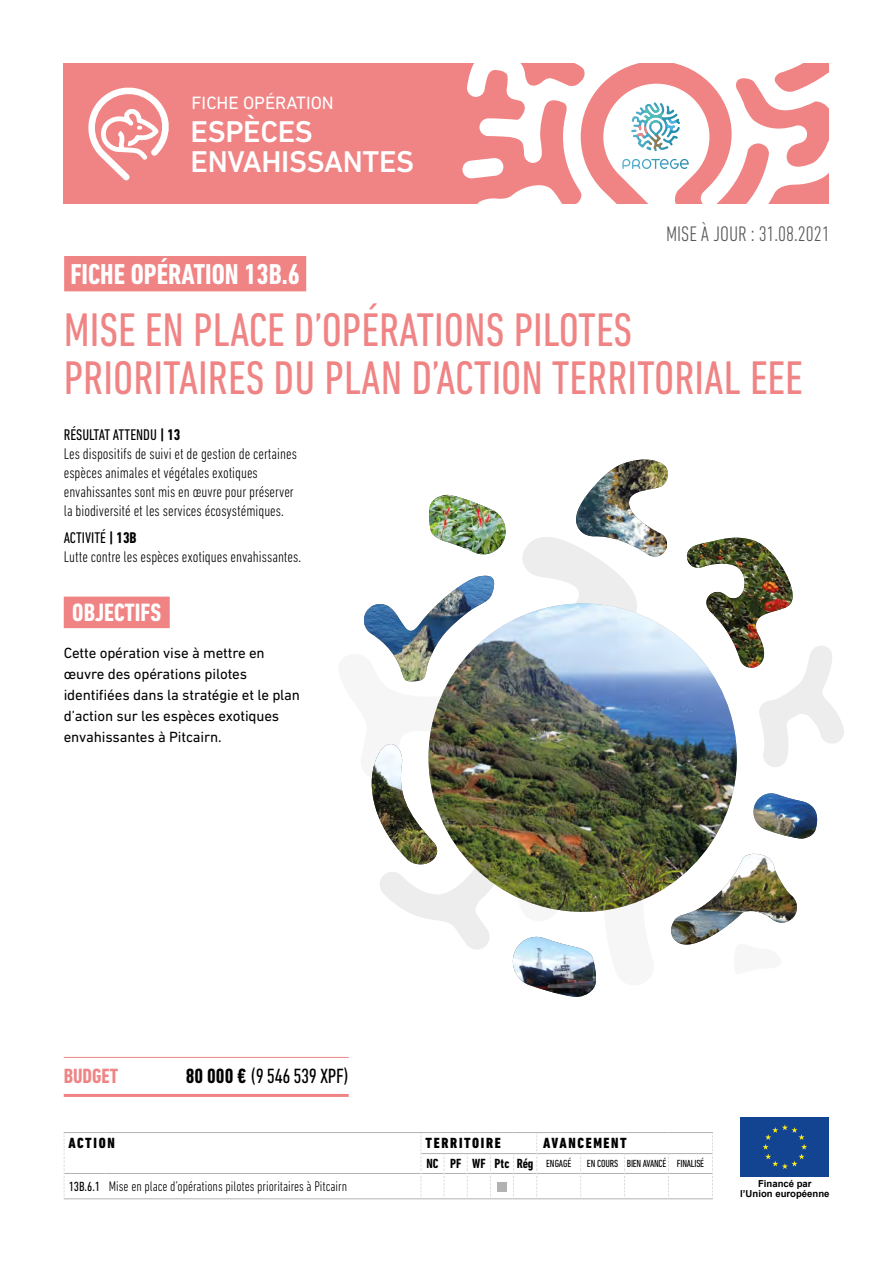
<style>
.page{position:relative;width:893px;height:1263px;background:#fff}
.page>*{position:absolute;margin:0;border:0;box-sizing:border-box;transform-origin:0 0}
.t1{font:condensed 48px/48px "DIN Next LT Pro";color:#f08485}
.t2{font:500 30.6px/30px "DIN Next LT Pro";letter-spacing:-.01em;color:#fff}
.t3{font:700 condensed 29.25px "DIN Next LT Pro";color:#fff}
.t4{font:700 condensed 25.5px "DIN Next LT Pro";color:#fff}
.t5{font:300 condensed 21.45px "DIN Next LT Pro";color:#575756}
.t6{font:condensed 21px "DIN Next LT Pro";letter-spacing:-.02em;color:#000}
.t7{font:700 condensed 21px "DIN Next LT Pro";color:#f08485}
.t8{font:18.15px "DIN Next LT Pro";color:#fff}
.t9{font:300 condensed 15.75px/18.9px "DIN Next LT Pro";color:#000}
.t10{font:15px/21px "DIN Next LT Pro";letter-spacing:-.01em;color:#000}
.t11{font:800 condensed 15px "DIN Next LT Pro";letter-spacing:.11em;color:#000}
.t12{font:300 condensed 14.25px "DIN Next LT Pro";color:#000}
.t13{font:700 condensed 13.5px "DIN Next LT Pro";color:#000}
.t14{font:condensed 10.5px "DIN Next LT Pro";letter-spacing:-.02em;color:#000}
.t15{font:700 9.6px/9.6px "Arial";color:#000;text-align:center}
.s1{font-weight:400}
.s2{font-weight:700}
.s3{font-weight:400;font-size:10.5px}
.s4{font-weight:400;font-size:13.5px}
</style>
<div class="page">
<div style="left:64px;top:256px;width:242px;height:35px;background:#f08485"></div>
<div style="left:741px;top:1117px;width:88px;height:59px;background:#124492"></div>
<svg style="left:763px;top:1124px;width:44px;height:45px"></svg>
<hr style="left:64px;top:1057px;width:285px;height:1px;background:#f08485">
<hr style="left:64px;top:1094px;width:285px;height:3px;background:#f08485">
<div style="left:64px;top:597px;width:106px;height:31px;background:#f08485"></div>
<div style="left:64px;top:64px;width:765px;height:140px;background:#f08485"></div>
<svg style="left:462px;top:64px;width:367px;height:140px"></svg>
<svg style="left:632px;top:103px;width:25px;height:33px"></svg>
<svg style="left:622px;top:159px;width:67px;height:10px"></svg>
<svg style="left:88px;top:87px;width:81px;height:93px"></svg>
<hr style="left:64px;top:1132px;width:41px;height:1px;background:#b3b2b2">
<hr style="left:105px;top:1132px;width:316px;height:1px;background:#b3b2b2">
<hr style="left:537px;top:1132px;width:44px;height:1px;background:#b3b2b2">
<hr style="left:581px;top:1132px;width:44px;height:1px;background:#b3b2b2">
<hr style="left:625px;top:1132px;width:43px;height:1px;background:#b3b2b2">
<hr style="left:668px;top:1132px;width:45px;height:1px;background:#b3b2b2">
<hr style="left:537px;top:1153px;width:44px;height:1px;background:#b3b2b2">
<hr style="left:581px;top:1153px;width:44px;height:1px;background:#b3b2b2">
<hr style="left:625px;top:1153px;width:43px;height:1px;background:#b3b2b2">
<hr style="left:668px;top:1153px;width:44px;height:1px;background:#b3b2b2">
<hr style="left:65px;top:1173px;width:40px;height:1px;background:#b3b2b2">
<hr style="left:105px;top:1173px;width:316px;height:1px;background:#b3b2b2">
<hr style="left:537px;top:1173px;width:43px;height:1px;background:#b3b2b2">
<hr style="left:581px;top:1173px;width:43px;height:1px;background:#b3b2b2">
<hr style="left:625px;top:1173px;width:43px;height:1px;background:#b3b2b2">
<hr style="left:669px;top:1173px;width:43px;height:1px;background:#b3b2b2">
<hr style="left:64px;top:1198px;width:41px;height:1px;background:#b3b2b2">
<hr style="left:105px;top:1198px;width:316px;height:1px;background:#b3b2b2">
<hr style="left:537px;top:1198px;width:44px;height:1px;background:#b3b2b2">
<hr style="left:581px;top:1198px;width:44px;height:1px;background:#b3b2b2">
<hr style="left:625px;top:1198px;width:43px;height:1px;background:#b3b2b2">
<hr style="left:668px;top:1198px;width:45px;height:1px;background:#b3b2b2">
<svg style="left:421px;top:1132px;width:116px;height:67px"></svg>
<svg style="left:624px;top:1154px;width:1px;height:44px"></svg>
<svg style="left:668px;top:1154px;width:1px;height:44px"></svg>
<svg style="left:712px;top:1133px;width:1px;height:65px"></svg>
<svg style="left:580px;top:1154px;width:1px;height:44px"></svg>
<svg style="left:64px;top:1133px;width:1px;height:65px"></svg>
<div style="left:497px;top:1182px;width:10px;height:9px;background:#b3b2b2"></div>
<img style="left:363px;top:459px;width:481px;height:538px">
<img style="left:753px;top:793px;width:68px;height:46px">
<p class="t8" style="left:192px;top:93px;width:144px">FICHE OPÉRATION</p>
<h2 class="t2" style="left:191px;top:117px;width:225px">ESPÈCES<br>ENVAHISSANTES</h2>
<h3 class="t3" style="left:70px;top:257px;width:231px">FICHE OPÉRATION 13B.6</h3>
<h3 class="t5" style="left:666px;top:222px;width:165px">MISE À JOUR : 31.08.2021</h3>
<h1 class="t1" style="left:64px;top:305px;width:741px">MISE EN PLACE D’OPÉRATIONS PILOTES<br>PRIORITAIRES DU PLAN D’ACTION TERRITORIAL EEE</h1>
<p class="t9" style="left:64px;top:425px;width:235px"><span class="s1">RÉSULTAT ATTENDU</span> <span class="s2">| 13<br></span>Les dispositifs de suivi et de gestion de certaines espèces animales et végétales exotiques envahissantes sont mis en œuvre pour préserver la biodiversité et les services écosystémiques.</p>
<p class="t9" style="left:64px;top:528px;width:239px"><span class="s1">ACTIVITÉ</span> <span class="s2">| 13B<br></span>Lutte contre les espèces exotiques envahissantes.</p>
<h3 class="t4" style="left:72px;top:598px;width:90px">OBJECTIFS</h3>
<p class="t10" style="left:64px;top:643px;width:238px">Cette opération vise à mettre en œuvre des opérations pilotes identifiées dans la stratégie et le plan d’action sur les espèces exotiques envahissantes à Pitcairn.</p>
<h3 class="t7" style="left:64px;top:1064px;width:56px">BUDGET</h3>
<h3 class="t6" style="left:186px;top:1064px;width:165px"><span class="s2">80 000 €</span> (9 546 539 XPF)</h3>
<p class="t11" style="left:68px;top:1134px;width:48px">ACTION</p>
<p class="t11" style="left:426px;top:1134px;width:77px">TERRITOIRE</p>
<p class="t11" style="left:543px;top:1134px;width:85px">AVANCEMENT</p>
<p class="t13" style="left:427px;top:1156px;width:146px">NC PF WF Ptc Rég <span class="s3">ENGAGÉ</span></p>
<p class="t14" style="left:587px;top:1157px;width:119px">EN COURS BIEN AVANCÉ FINALISÉ</p>
<p class="t12" style="left:69px;top:1178px;width:280px"><span class="s4">13B.6.1</span> Mise en place d’opérations pilotes prioritaires à Pitcairn</p>
<p class="t15" style="left:740px;top:1179px;width:91px">Financé par<br>l’Union européenne</p>
</div>
